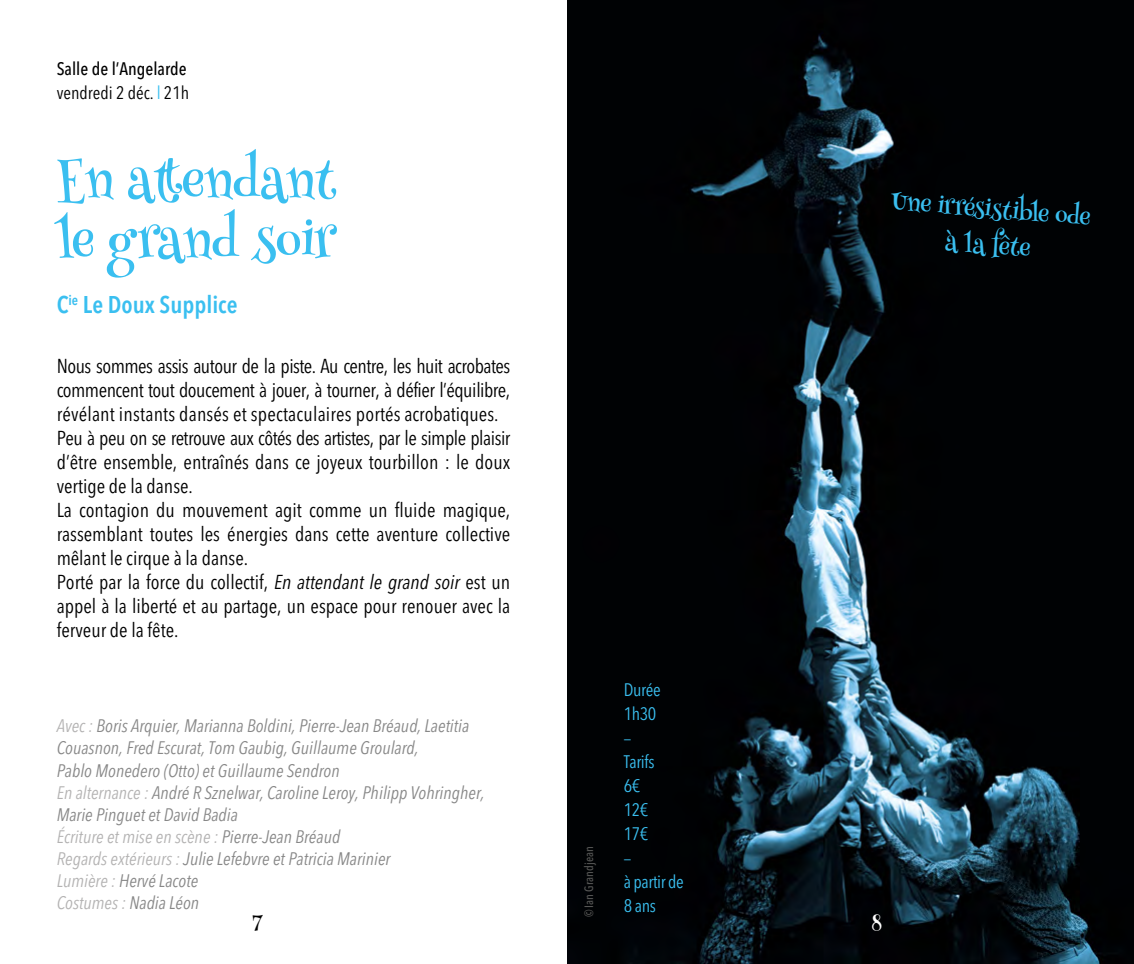
<style>
.page{position:relative;width:1134px;height:964px;background:#fff}
.page>*{position:absolute;margin:0;border:0;box-sizing:border-box;transform-origin:0 0}
.t1{font:50px/60px "Henny Penny";color:#3abff0}
.t2{font:24px/36px "Henny Penny";color:#3abff0;text-align:center}
.t3{font:600 condensed 24px "Avenir Next";color:#3abff0}
.t4{font:condensed 20px/24px "Avenir Next";color:#000}
.t5{font:20px "Henny Penny";color:#000}
.t6{font:20px "Henny Penny";color:#fff}
.t7{font:italic condensed 18px/22px "Avenir Next";color:#878787}
.t8{font:condensed 18px/24px "Avenir Next";letter-spacing:-.02em;color:#3abff0}
.t9{font:500 condensed 18px/24px "Avenir Next";color:#000}
.t10{font:condensed 16px "Avenir Next";color:#3abff0}
.t11{font:500 condensed 12px "Avenir Next";color:#575756}
.s1{font-weight:400}
.s2{font-weight:400;color:#3abff0}
.s3{font-style:italic}
.s4{color:#b3b2b2}
</style>
<div class="page">
<img style="left:568px;top:0;width:566px;height:964px">
<p class="t9" style="left:57px;top:56px;width:134px">Salle de l’Angelarde <span class="s1">vendredi 2 déc.</span> <span class="s2">l</span> <span class="s1">21h</span></p>
<h1 class="t1" style="left:57px;top:151px;width:281px">En attendant le grand soir</h1>
<p class="t3" style="left:57px;top:290px;width:182px">C<sup>ie</sup> Le Doux Supplice</p>
<p class="t4" style="left:57px;top:354px;width:455px">Nous sommes assis autour de la piste. Au centre, les huit acrobates commencent tout doucement à jouer, à tourner, à défier l’équilibre, révélant instants dansés et spectaculaires portés acrobatiques.<br>Peu à peu on se retrouve aux côtés des artistes, par le simple plaisir d’être ensemble, entraînés dans ce joyeux tourbillon : le doux vertige de la danse.<br>La contagion du mouvement agit comme un fluide magique, rassemblant toutes les énergies dans cette aventure collective mêlant le cirque à la danse.<br>Porté par la force du collectif, <span class="s3">En attendant le grand soir</span> est un appel à la liberté et au partage, un espace pour renouer avec la ferveur de la fête.</p>
<p class="t2" style="left:892px;top:185px;width:202px;rotate:4deg">Une irrésistible ode à la fête</p>
<p class="t8" style="left:624px;top:678px;width:38px">Durée<br>1h30</p>
<p class="t10" style="left:624px;top:729px;width:9px">—</p>
<p class="t8" style="left:624px;top:750px;width:32px">Tarifs<br>6€<br>12€<br>17€</p>
<p class="t10" style="left:624px;top:849px;width:9px">—</p>
<p class="t8" style="left:624px;top:870px;width:62px">à partir de<br>8 ans</p>
<p class="t7" style="left:57px;top:715px;width:429px"><span class="s4">Avec :</span> Boris Arquier, Marianna Boldini, Pierre-Jean Bréaud, Laetitia Couasnon, Fred Escurat, Tom Gaubig, Guillaume Groulard,<br>Pablo Monedero (Otto) et Guillaume Sendron<br><span class="s4">En alternance :</span> André R Sznelwar, Caroline Leroy, Philipp Vohringher, Marie Pinguet et David Badia<br><span class="s4">Écriture et mise en scène :</span> Pierre-Jean Bréaud<br><span class="s4">Regards extérieurs :</span> Julie Lefebvre et Patricia Marinier<br><span class="s4">Lumière :</span> Hervé Lacote<br><span class="s4">Costumes :</span> Nadia Léon</p>
<p class="t11" style="left:582px;top:917px;width:72px;rotate:-90deg">© Ian Grandjean</p>
<p class="t5" style="left:253px;top:911px;width:12px">7</p>
<p class="t6" style="left:872px;top:911px;width:11px">8</p>
</div>
